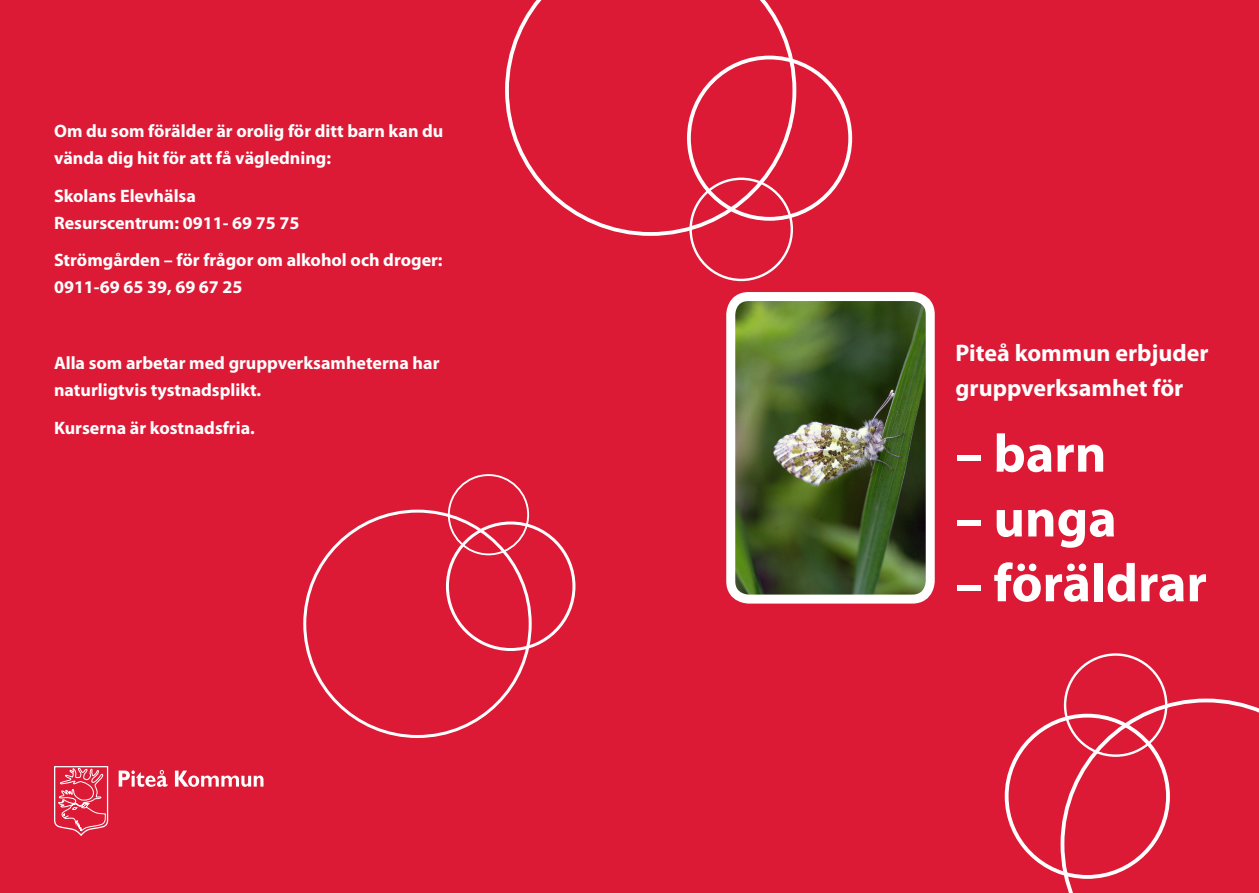
<style>
.page{position:relative;width:1259px;height:893px;background:#fff}
.page>*{position:absolute;margin:0;border:0;box-sizing:border-box;transform-origin:0 0}
.Titel{font:700 54px "Myriad Pro";color:#fff}
.Vit_rubrik{font:700 24px "Myriad Pro";color:#fff}
.Brödtext_1{font:700 18px/27px "Myriad Pro";color:#fff}
</style>
<div class="page">
<div style="left:629px;top:0;width:630px;height:893px;background:#dc1a36"></div>
<img style="left:736px;top:302px;width:188px;height:292px">
<div style="left:726px;top:292px;width:208px;height:312px;border:9px solid #fff;border-radius:18px"></div>
<div style="left:0;top:0;width:629px;height:893px;background:#dc1a36"></div>
<svg style="left:505px;top:0;width:291px;height:236px"></svg>
<div style="left:687px;top:56px;width:165px;height:165px;border:4px solid #fff;border-radius:50%"></div>
<div style="left:689px;top:178px;width:104px;height:103px;border:2px solid #fff;border-radius:50%"></div>
<div style="left:446px;top:521px;width:129px;height:130px;border:3px solid #fff;border-radius:50%"></div>
<div style="left:448px;top:474px;width:81px;height:81px;border:2px solid #fff;border-radius:50%"></div>
<svg style="left:1060px;top:699px;width:199px;height:194px"></svg>
<div style="left:1004px;top:714px;width:166px;height:165px;border:4px solid #fff;border-radius:50%"></div>
<div style="left:1064px;top:653px;width:103px;height:104px;border:2px solid #fff;border-radius:50%"></div>
<svg style="left:54px;top:766px;width:55px;height:70px"></svg>
<svg style="left:119px;top:770px;width:48px;height:17px"></svg>
<svg style="left:175px;top:771px;width:88px;height:16px"></svg>
<p class="Brödtext_1" style="left:54px;top:117px;width:391px">Om du som förälder är orolig för ditt barn kan du vända dig hit för att få vägledning:</p>
<p class="Brödtext_1" style="left:54px;top:181px;width:247px">Skolans Elevhälsa<br>Resurscentrum: 0911- 69 75 75</p>
<p class="Brödtext_1" style="left:54px;top:246px;width:390px">Strömgården – för frågor om alkohol och droger:<br>0911-69 65 39, 69 67 25</p>
<p class="Brödtext_1" style="left:54px;top:349px;width:387px">Alla som arbetar med gruppverksamheterna har naturligtvis tystnadsplikt.</p>
<p class="Brödtext_1" style="left:54px;top:414px;width:202px">Kurserna är kostnadsfria.</p>
<p class="Vit_rubrik" style="left:955px;top:337px;width:255px">Piteå kommun erbjuder</p>
<p class="Vit_rubrik" style="left:955px;top:372px;width:229px">gruppverksamhet för</p>
<p class="Titel" style="left:955px;top:418px;width:152px">– barn</p>
<p class="Titel" style="left:955px;top:483px;width:163px">– unga</p>
<p class="Titel" style="left:955px;top:548px;width:253px">– föräldrar</p>
</div>
